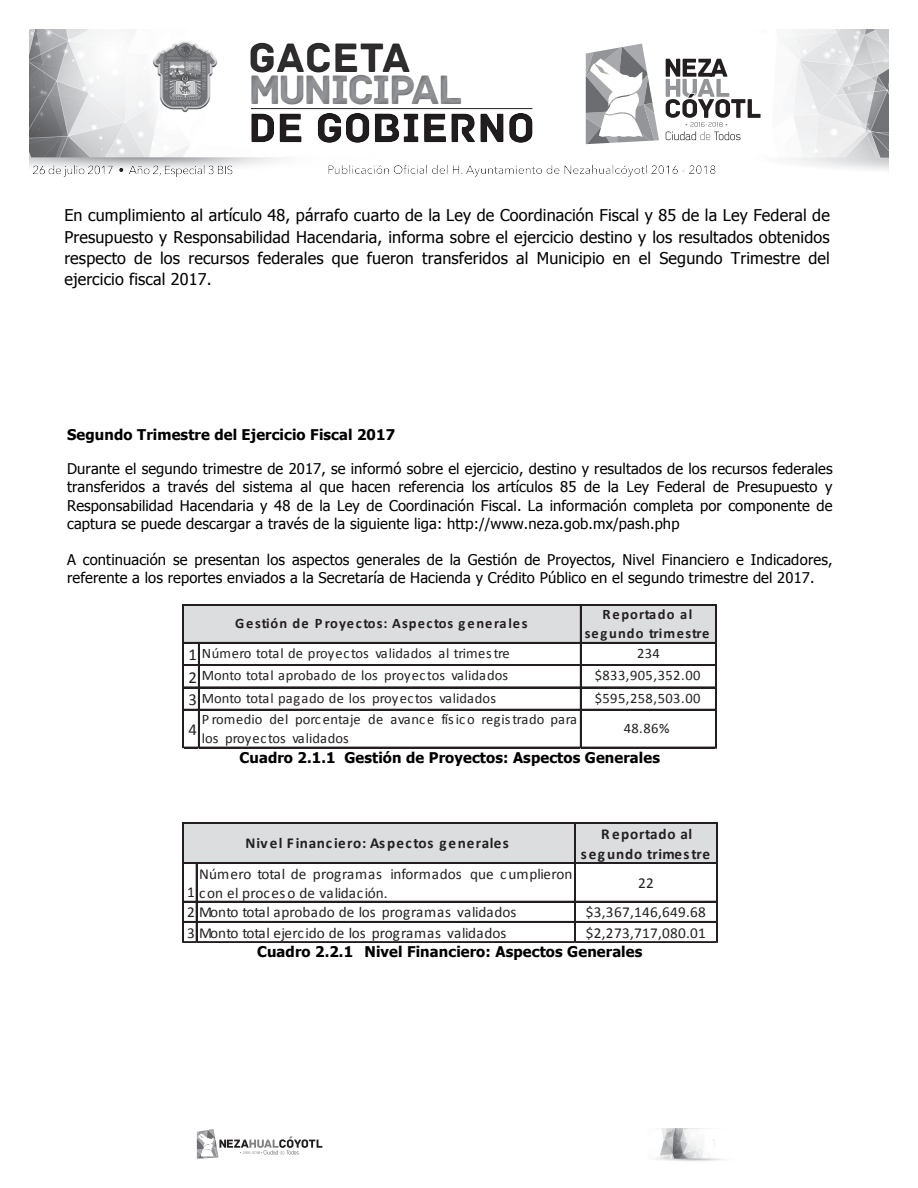
<style>
.page{position:relative;width:918px;height:1188px;background:#fff}
.page>*{position:absolute;margin:0;border:0;box-sizing:border-box;transform-origin:0 0}
.t1{font:43.5px "Archive";letter-spacing:-.06em;color:#939598}
.t2{font:43.5px "Archive";color:#312f30}
.t3{font:16.8px "Calibri";color:#231f20}
.t4{font:16.2px/21.5px "Tahoma";letter-spacing:.01em;color:#000001;text-align:justify}
.t5{font:15.15px "Calibri";letter-spacing:.005em;color:#231f20}
.t6{font:700 15.15px/20.2px "Calibri";letter-spacing:.06em;color:#231f20;text-align:center}
.t7{font:14.7px/18.1px "Tahoma";letter-spacing:.01em;color:#000001;text-align:justify}
.t8{font:700 14.7px "Tahoma";letter-spacing:.01em;color:#000001}
.t9{font:14.55px/18.9px "Calibri";letter-spacing:.01em;color:#231f20}
.t10{font:700 14.55px/18.9px "Calibri";letter-spacing:.075em;color:#231f20;text-align:center}
.s1{font-size:16.8px}
</style>
<div class="page">
<img style="left:656px;top:1129px;width:68px;height:32px">
<div style="left:705px;top:1133px;width:26px;height:21px;background:#fff"></div>
<svg style="left:196px;top:1129px;width:126px;height:30px"></svg>
<img style="left:716px;top:30px;width:172px;height:140px">
<img style="left:30px;top:30px;width:251px;height:135px">
<div style="left:141px;top:28px;width:88px;height:96px;background:#fff"></div>
<img style="left:151px;top:41px;width:67px;height:73px">
<div style="left:248px;top:35px;width:292px;height:116px;background:#231f20;opacity:.5"></div>
<hr style="left:251px;top:108px;width:281px;height:1px;background:#231f20">
<svg style="left:585px;top:44px;width:74px;height:100px"></svg>
<svg style="left:666px;top:59px;width:95px;height:81px"></svg>
<div style="left:24px;top:159px;width:226px;height:24px;background:#231f20;opacity:.38"></div>
<div style="left:322px;top:159px;width:411px;height:22px;background:#231f20;opacity:.38"></div>
<img style="left:183px;top:913px;width:533px;height:18px">
<div style="left:184px;top:606px;width:533px;height:38px;background:#dcdddf"></div>
<hr style="left:184px;top:605px;width:533px;height:1px;background:#231f20">
<hr style="left:184px;top:642px;width:533px;height:2px;background:#231f20">
<hr style="left:184px;top:664px;width:533px;height:1px;background:#231f20">
<hr style="left:184px;top:665px;width:533px;height:1px;background:#231f20">
<hr style="left:184px;top:686px;width:533px;height:2px;background:#231f20">
<hr style="left:184px;top:709px;width:533px;height:1px;background:#231f20">
<hr style="left:183px;top:605px;width:1px;height:143px;background:#231f20">
<hr style="left:198px;top:644px;width:2px;height:104px;background:#231f20">
<hr style="left:580px;top:606px;width:1px;height:142px;background:#231f20">
<hr style="left:184px;top:747px;width:533px;height:1px;background:#231f20">
<hr style="left:715px;top:606px;width:1px;height:142px;background:#231f20">
<hr style="left:716px;top:606px;width:1px;height:142px;background:#231f20">
<div style="left:183px;top:823px;width:535px;height:41px;background:#dcdddf"></div>
<hr style="left:183px;top:822px;width:535px;height:1px;background:#231f20">
<hr style="left:183px;top:862px;width:535px;height:1px;background:#231f20">
<hr style="left:183px;top:863px;width:535px;height:1px;background:#231f20">
<hr style="left:183px;top:901px;width:535px;height:1px;background:#231f20">
<hr style="left:183px;top:921px;width:535px;height:1px;background:#231f20">
<hr style="left:182px;top:822px;width:1px;height:120px;background:#231f20">
<hr style="left:196px;top:864px;width:1px;height:78px;background:#231f20">
<hr style="left:574px;top:823px;width:1px;height:119px;background:#231f20">
<hr style="left:575px;top:823px;width:1px;height:119px;background:#231f20">
<hr style="left:183px;top:941px;width:535px;height:1px;background:#231f20">
<hr style="left:183px;top:942px;width:535px;height:1px;background:#231f20">
<hr style="left:716px;top:823px;width:1px;height:119px;background:#231f20">
<hr style="left:717px;top:823px;width:1px;height:119px;background:#231f20">
<h1 class="t2" style="left:248px;top:32px;width:164px">GACETA</h1>
<h1 class="t1" style="left:248px;top:64px;width:216px">MUNICIPAL</h1>
<p class="t4" style="left:64px;top:204px;width:767px">En cumplimiento al artículo 48, párrafo cuarto de la Ley de Coordinación Fiscal y 85 de la Ley Federal de Presupuesto y Responsabilidad Hacendaria, informa sobre el ejercicio destino y los resultados obtenidos respecto de los recursos federales que fueron transferidos al Municipio en el Segundo Trimestre del ejercicio fiscal 2017.</p>
<p class="t8" style="left:67px;top:424px;width:330px">Segundo Trimestre del Ejercicio Fiscal 2017</p>
<p class="t7" style="left:67px;top:459px;width:767px">Durante el segundo trimestre de 2017, se informó sobre el ejercicio, destino y resultados de los recursos federales transferidos a través del sistema al que hacen referencia los artículos 85 de la Ley Federal de Presupuesto y Responsabilidad Hacendaria y 48 de la Ley de Coordinación Fiscal. La información completa por componente de captura se puede descargar a través de la siguiente liga: http://www.neza.gob.mx/pash.php</p>
<p class="t7" style="left:67px;top:550px;width:767px">A continuación se presentan los aspectos generales de la Gestión de Proyectos, Nivel Financiero e Indicadores, referente a los reportes enviados a la Secretaría de Hacienda y Crédito Público en el segundo trimestre del 2017.</p>
<p class="t10" style="left:235px;top:614px;width:294px">Gestión de Proyectos: Aspectos generales</p>
<p class="t10" style="left:585px;top:605px;width:126px">Reportado al segundo trimestre</p>
<p class="t9" style="left:188px;top:644px;width:323px"><span class="s1">1</span> Número total de proyectos validados al trimes tre</p>
<p class="t9" style="left:637px;top:644px;width:24px">234</p>
<p class="t9" style="left:188px;top:666px;width:321px"><span class="s1">2</span> Monto total aprobado de los proyectos validados</p>
<p class="t9" style="left:595px;top:666px;width:107px">$833,905,352.00</p>
<p class="t9" style="left:188px;top:688px;width:309px"><span class="s1">3</span> Monto total pagado de los proyectos validados</p>
<p class="t9" style="left:595px;top:688px;width:107px">$595,258,503.00</p>
<p class="t3" style="left:188px;top:719px;width:10px">4</p>
<p class="t9" style="left:202px;top:710px;width:377px">P romedio del porcentaje de avance fís ico regis trado para los proyectos validados</p>
<p class="t9" style="left:624px;top:718px;width:47px">48.86%</p>
<p class="t8" style="left:239px;top:748px;width:422px">Cuadro 2.1.1 Gestión de Proyectos: Aspectos Generales</p>
<p class="t6" style="left:246px;top:832px;width:265px">Nivel Financiero: Aspectos generales</p>
<p class="t5" style="left:199px;top:864px;width:375px">Número total de programas informados que cumplieron</p>
<p class="t5" style="left:187px;top:884px;width:202px">1 con el proces o de validación.</p>
<p class="t6" style="left:581px;top:823px;width:131px">Reportado al segundo trimestre</p>
<p class="t5" style="left:638px;top:873px;width:17px">22</p>
<p class="t5" style="left:187px;top:903px;width:331px">2 Monto total aprobado de los programas validados</p>
<p class="t5" style="left:586px;top:903px;width:122px">$3,367,146,649.68</p>
<p class="t5" style="left:187px;top:923px;width:321px">3 Monto total ejercido de los programas validados</p>
<p class="t5" style="left:586px;top:923px;width:122px">$2,273,717,080.01</p>
<p class="t8" style="left:257px;top:942px;width:387px">Cuadro 2.2.1 Nivel Financiero: Aspectos Generales</p>
</div>
